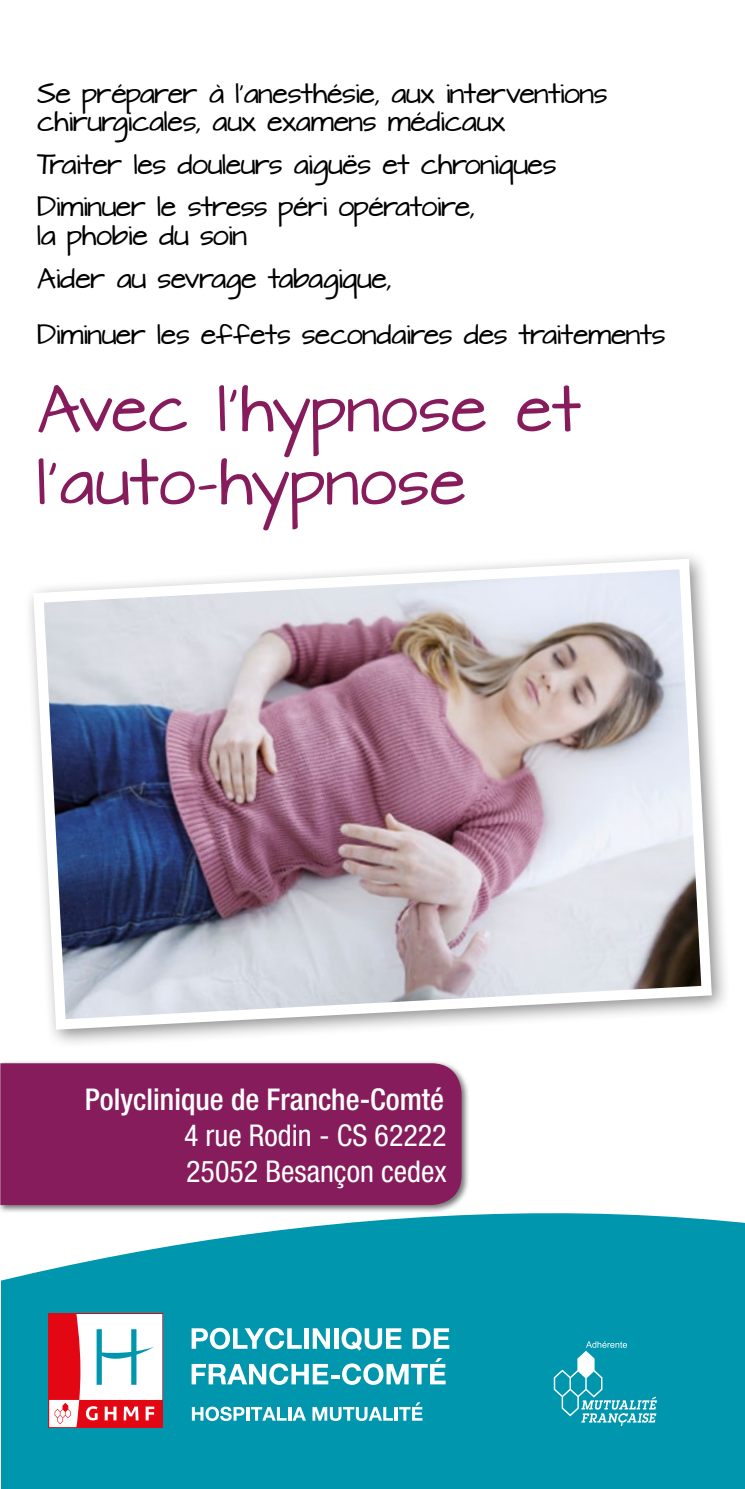
<style>
.page{position:relative;width:745px;height:1489px;background:#fff}
.page>*{position:absolute;margin:0;border:0;box-sizing:border-box;transform-origin:0 0}
.t1{font:55px/73px "Architects Daughter";letter-spacing:.02em;color:#861c5c}
.t2{font:condensed 30px/36px "Helvetica Neue";color:#fff}
.t3{font:500 condensed 30px "Helvetica Neue";color:#fff}
.t4{font:23.75px/42.8px "Architects Daughter";letter-spacing:-.01em;color:#000}
</style>
<div class="page">
<svg style="left:2px;top:1213px;width:742px;height:275px;background:#149eb4"></svg>
<svg style="left:48px;top:1313px;width:115px;height:114px"></svg>
<svg style="left:49px;top:1313px;width:113px;height:113px"></svg>
<svg style="left:191px;top:1327px;width:110px;height:22px"></svg>
<hr style="left:304px;top:1328px;width:4px;height:20px;background:#fff">
<svg style="left:312px;top:1328px;width:18px;height:20px"></svg>
<hr style="left:334px;top:1328px;width:4px;height:20px;background:#fff">
<svg style="left:341px;top:1327px;width:60px;height:23px"></svg>
<svg style="left:412px;top:1328px;width:37px;height:20px"></svg>
<svg style="left:191px;top:1357px;width:254px;height:27px"></svg>
<svg style="left:192px;top:1406px;width:52px;height:14px"></svg>
<hr style="left:246px;top:1406px;width:3px;height:14px;background:#fff">
<svg style="left:251px;top:1406px;width:35px;height:14px"></svg>
<hr style="left:288px;top:1406px;width:3px;height:14px;background:#fff">
<svg style="left:292px;top:1406px;width:14px;height:14px"></svg>
<svg style="left:312px;top:1406px;width:81px;height:14px"></svg>
<hr style="left:394px;top:1406px;width:3px;height:14px;background:#fff">
<svg style="left:399px;top:1402px;width:23px;height:18px"></svg>
<svg style="left:553px;top:1341px;width:103px;height:84px;background:#28a6ba"></svg>
<div style="left:0;top:1060px;width:468px;height:152px;background:#000;opacity:.55"></div>
<div style="left:0;top:1063px;width:461px;height:141px;background:#861c5c"></div>
<div style="left:24px;top:549px;width:706px;height:500px;background:#000;opacity:.45"></div>
<img style="left:28px;top:553px;width:688px;height:481px">
<p class="t4" style="left:37px;top:81px;width:571px;line-height:28.5px">Se préparer à l’anesthésie, aux interventions chirurgicales, aux examens médicaux</p>
<p class="t4" style="left:37px;top:145px;width:520px">Traiter les douleurs aiguës et chroniques<br>Diminuer le stress péri opératoire,</p>
<p class="t4" style="left:37px;top:216px;width:356px">la phobie du soin<br>Aider au sevrage tabagique,</p>
<p class="t4" style="left:37px;top:315px;width:629px">Diminuer les effets secondaires des traitements</p>
<h1 class="t1" style="left:37px;top:377px;width:544px">Avec l’hypnose et l’auto-hypnose</h1>
<p class="t3" style="left:85px;top:1081px;width:360px">Polyclinique de Franche-Comté</p>
<p class="t2" style="left:184px;top:1117px;width:264px">4 rue Rodin - CS 62222<br>25052 Besançon cedex</p>
</div>
